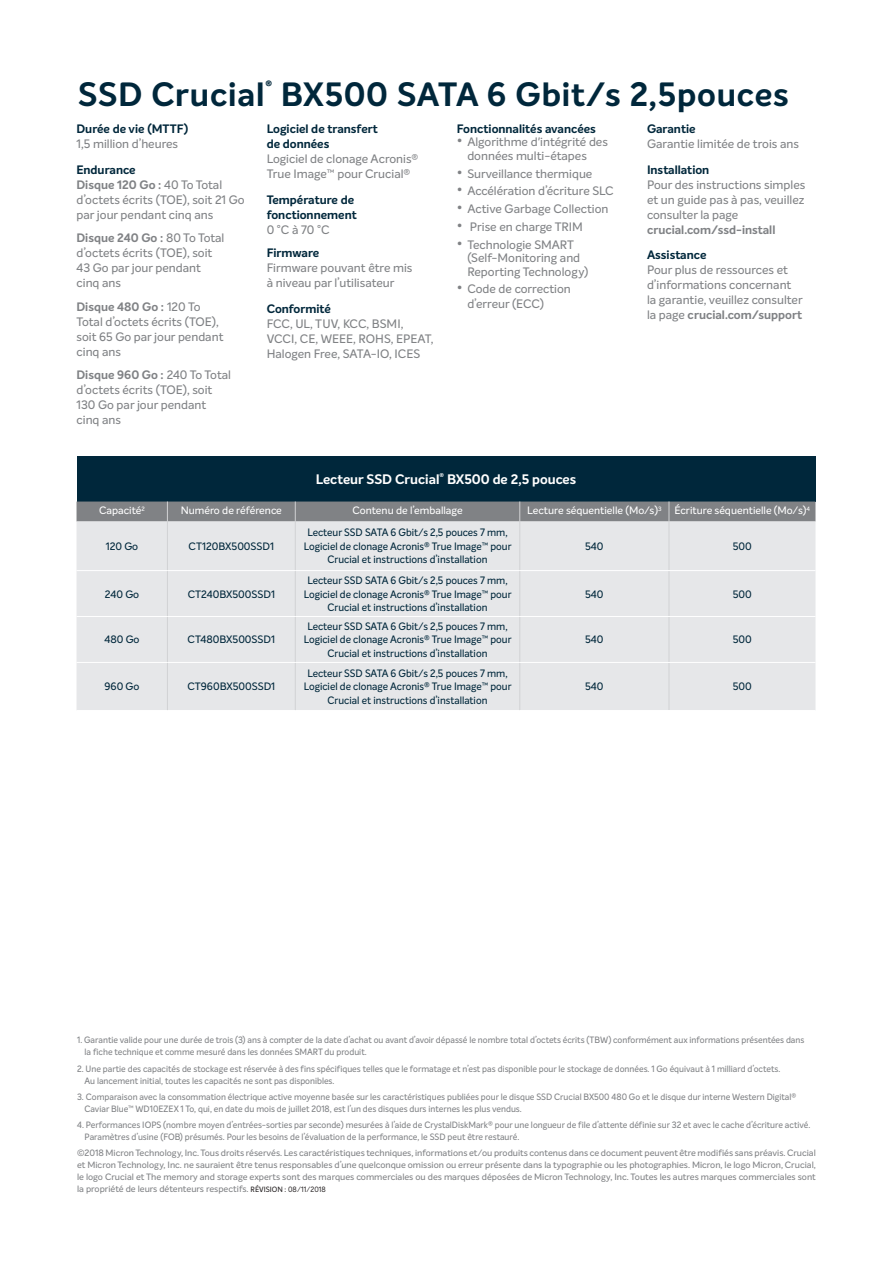
<style>
.page{position:relative;width:893px;height:1263px;background:#fff}
.page>*{position:absolute;margin:0;border:0;box-sizing:border-box;transform-origin:0 0}
.t1{font:700 33px "Intelo";letter-spacing:.025em;color:#00273b}
.Table_Header{font:700 13.5px "Intelo Alt";color:#fff}
.t2{font:500 12px/15px "Intelo Alt";color:#808285}
.none{font:700 12px/15px "Intelo Alt";color:#00273b}
.t3{font:800 11.4px "Intelo";color:#00273b}
.none-2{font:500 10.5px/13.5px "Intelo Alt";color:#00273b;text-align:center;scale:.95 1}
.none-3{font:500 10.5px "Intelo Alt";color:#00273b}
.none-4{font:500 10.5px "Intelo Alt";color:#fff}
.Legal{font:500 9px/12px "Intelo Alt";color:#808285;scale:.95 1}
.Legal-2{font:500 9px/12px "Intelo Alt";color:#808285;text-align:justify}
.s1{font-weight:700;color:#00273b}
.s2{font-weight:700}
.s3{font-weight:500;color:#808285}
.s4{font-size:15px}
.s5{font-family:"Intelo";font-size:7.5px;color:#231f20}
.s6{font-family:"Intelo";font-weight:400;font-size:7.5px;color:#231f20}
</style>
<div class="page">
<div style="left:77px;top:456px;width:738px;height:45px;background:#00273b"></div>
<div style="left:77px;top:521px;width:738px;height:189px;background:#e6e7e9"></div>
<div style="left:77px;top:501px;width:738px;height:20px;background:#808285"></div>
<hr style="left:167px;top:521px;width:1px;height:49px;background:#d1d2d4">
<hr style="left:295px;top:521px;width:1px;height:49px;background:#d1d2d4">
<hr style="left:519px;top:521px;width:1px;height:49px;background:#d1d2d4">
<hr style="left:669px;top:521px;width:1px;height:49px;background:#d1d2d4">
<hr style="left:167px;top:571px;width:1px;height:45px;background:#d1d2d4">
<hr style="left:295px;top:571px;width:1px;height:45px;background:#d1d2d4">
<hr style="left:519px;top:571px;width:1px;height:45px;background:#d1d2d4">
<hr style="left:669px;top:571px;width:1px;height:45px;background:#d1d2d4">
<hr style="left:167px;top:617px;width:1px;height:45px;background:#d1d2d4">
<hr style="left:295px;top:617px;width:1px;height:45px;background:#d1d2d4">
<hr style="left:519px;top:617px;width:1px;height:45px;background:#d1d2d4">
<hr style="left:669px;top:617px;width:1px;height:45px;background:#d1d2d4">
<hr style="left:167px;top:663px;width:1px;height:47px;background:#d1d2d4">
<hr style="left:295px;top:663px;width:1px;height:47px;background:#d1d2d4">
<hr style="left:519px;top:663px;width:1px;height:47px;background:#d1d2d4">
<hr style="left:669px;top:663px;width:1px;height:47px;background:#d1d2d4">
<hr style="left:77px;top:570px;width:90px;height:1px;background:#fff">
<hr style="left:167px;top:570px;width:128px;height:1px;background:#fff">
<hr style="left:295px;top:570px;width:225px;height:1px;background:#fff">
<hr style="left:520px;top:570px;width:149px;height:1px;background:#fff">
<hr style="left:669px;top:570px;width:146px;height:1px;background:#fff">
<hr style="left:77px;top:616px;width:90px;height:1px;background:#fff">
<hr style="left:167px;top:616px;width:128px;height:1px;background:#fff">
<hr style="left:295px;top:616px;width:225px;height:1px;background:#fff">
<hr style="left:520px;top:616px;width:149px;height:1px;background:#fff">
<hr style="left:669px;top:616px;width:146px;height:1px;background:#fff">
<hr style="left:77px;top:662px;width:90px;height:1px;background:#fff">
<hr style="left:167px;top:662px;width:128px;height:1px;background:#fff">
<hr style="left:295px;top:662px;width:225px;height:1px;background:#fff">
<hr style="left:520px;top:662px;width:149px;height:1px;background:#fff">
<hr style="left:669px;top:662px;width:146px;height:1px;background:#fff">
<p class="t1" style="left:78px;top:74px;width:188px">SSD Crucial</p>
<p class="t3" style="left:266px;top:78px;width:8px">®</p>
<p class="t1" style="left:281px;top:74px;width:510px">BX500 SATA 6 Gbit/s 2,5pouces</p>
<p class="t2" style="left:77px;top:121px;width:113px"><span class="s1">Durée de vie (MTTF)<br></span>1,5 million d’heures</p>
<p class="t2" style="left:77px;top:162px;width:170px"><span class="s1">Endurance<br></span><span class="s2">Disque 120 Go :</span> 40 To Total d’octets écrits (TOE), soit 21 Go par jour pendant cinq ans</p>
<p class="t2" style="left:77px;top:230px;width:149px"><span class="s2">Disque 240 Go :</span> 80 To Total d’octets écrits (TOE), soit<br>43 Go par jour pendant cinq ans</p>
<p class="t2" style="left:77px;top:299px;width:148px"><span class="s2">Disque 480 Go :</span> 120 To<br>Total d’octets écrits (TOE), soit 65 Go par jour pendant cinq ans</p>
<p class="t2" style="left:77px;top:367px;width:156px"><span class="s2">Disque 960 Go :</span> 240 To Total d’octets écrits (TOE), soit<br>130 Go par jour pendant cinq ans</p>
<p class="t2" style="left:267px;top:121px;width:153px"><span class="s1">Logiciel de transfert<br>de données<br></span>Logiciel de clonage Acronis®<br>True Image™ pour Crucial®</p>
<p class="none" style="left:267px;top:192px;width:92px">Température de fonctionnement<br><span class="s3">0 °C à 70 °C</span></p>
<p class="t2" style="left:267px;top:246px;width:147px"><span class="s1">Firmware<br></span>Firmware pouvant être mis à niveau par l’utilisateur</p>
<p class="t2" style="left:267px;top:301px;width:168px"><span class="s1">Conformité<br></span>FCC, UL, TUV, KCC, BSMI,<br>VCCI, CE, WEEE, ROHS, EPEAT,<br>Halogen Free, SATA-IO, ICES</p>
<p class="none" style="left:457px;top:121px;width:141px">Fonctionnalités avancées</p>
<p class="t2" style="left:467px;top:135px;width:142px;line-height:13.5px;text-indent:-10px"><span class="s4">•</span> Algorithme d'intégrité des données multi-étapes</p>
<p class="t2" style="left:457px;top:166px;width:137px"><span class="s4">•</span> Surveillance thermique</p>
<p class="t2" style="left:457px;top:184px;width:158px"><span class="s4">•</span> Accélération d’écriture SLC</p>
<p class="t2" style="left:457px;top:201px;width:153px"><span class="s4">•</span> Active Garbage Collection</p>
<p class="t2" style="left:457px;top:219px;width:128px"><span class="s4">•</span> Prise en charge TRIM</p>
<p class="t2" style="left:467px;top:238px;width:123px;line-height:13.5px;text-indent:-10px"><span class="s4">•</span> Technologie SMART (Self-Monitoring and<br>Reporting Technology)</p>
<p class="t2" style="left:467px;top:282px;width:105px;text-indent:-10px"><span class="s4">•</span> Code de correction d’erreur (ECC)</p>
<p class="Table_Header" style="left:316px;top:471px;width:262px">Lecteur SSD Crucial<sup>®</sup> BX500 de 2,5 pouces</p>
<p class="t2" style="left:647px;top:121px;width:153px"><span class="s1">Garantie<br></span>Garantie limitée de trois ans</p>
<p class="t2" style="left:647px;top:162px;width:160px"><span class="s1">Installation<br></span>Pour des instructions simples et un guide pas à pas, veuillez consulter la page <span class="s2">crucial.com/ssd-install</span></p>
<p class="t2" style="left:647px;top:248px;width:157px"><span class="s1">Assistance<br></span>Pour plus de ressources et d’informations concernant la garantie, veuillez consulter la page <span class="s2">crucial.com/support</span></p>
<p class="none-4" style="left:99px;top:504px;width:47px">Capacité<sup>2</sup></p>
<p class="none-4" style="left:181px;top:504px;width:103px">Numéro de référence</p>
<p class="none-4" style="left:352px;top:504px;width:112px">Contenu de l’emballage</p>
<p class="none-4" style="left:527px;top:504px;width:136px">Lecture séquentielle (Mo/s)<sup>3</sup></p>
<p class="none-4" style="left:674px;top:504px;width:137px">Écriture séquentielle (Mo/s)<sup>4</sup></p>
<p class="none-3" style="left:106px;top:540px;width:34px">120 Go</p>
<p class="none-3" style="left:189px;top:540px;width:87px">CT120BX500SSD1</p>
<p class="none-2" style="left:307px;top:526px;width:212px">Lecteur SSD SATA 6 Gbit/s 2,5 pouces 7 mm,</p>
<p class="none-2" style="left:304px;top:539px;width:220px">Logiciel de clonage Acronis® True Image™ pour<br>Crucial et instructions d’installation</p>
<p class="none-3" style="left:585px;top:540px;width:20px">540</p>
<p class="none-3" style="left:733px;top:540px;width:20px">500</p>
<p class="none-3" style="left:105px;top:587px;width:36px">240 Go</p>
<p class="none-3" style="left:188px;top:587px;width:89px">CT240BX500SSD1</p>
<p class="none-3" style="left:104px;top:633px;width:37px">480 Go</p>
<p class="none-3" style="left:188px;top:633px;width:89px">CT480BX500SSD1</p>
<p class="none-3" style="left:105px;top:680px;width:36px">960 Go</p>
<p class="none-3" style="left:187px;top:680px;width:89px">CT960BX500SSD1</p>
<p class="none-2" style="left:307px;top:574px;width:212px">Lecteur SSD SATA 6 Gbit/s 2,5 pouces 7 mm,</p>
<p class="none-2" style="left:304px;top:587px;width:220px">Logiciel de clonage Acronis® True Image™ pour<br>Crucial et instructions d’installation</p>
<p class="none-3" style="left:585px;top:587px;width:20px">540</p>
<p class="none-3" style="left:733px;top:587px;width:20px">500</p>
<p class="none-2" style="left:307px;top:619px;width:212px">Lecteur SSD SATA 6 Gbit/s 2,5 pouces 7 mm,</p>
<p class="none-2" style="left:304px;top:633px;width:220px">Logiciel de clonage Acronis® True Image™ pour<br>Crucial et instructions d’installation</p>
<p class="none-3" style="left:585px;top:633px;width:20px">540</p>
<p class="none-3" style="left:733px;top:633px;width:20px">500</p>
<p class="none-2" style="left:307px;top:666px;width:212px">Lecteur SSD SATA 6 Gbit/s 2,5 pouces 7 mm,</p>
<p class="none-2" style="left:304px;top:680px;width:220px">Logiciel de clonage Acronis® True Image™ pour<br>Crucial et instructions d’installation</p>
<p class="none-3" style="left:585px;top:680px;width:20px">540</p>
<p class="none-3" style="left:733px;top:680px;width:20px">500</p>
<p class="Legal" style="left:85px;top:1034px;width:759px;text-indent:-8px">1. Garantie valide pour une durée de trois (3) ans à compter de la date d’achat ou avant d’avoir dépassé le nombre total d’octets écrits (TBW) conformément aux informations présentées dans la fiche technique et comme mesuré dans les données SMART du produit.</p>
<p class="Legal" style="left:85px;top:1062px;width:734px;text-indent:-8px">2. Une partie des capacités de stockage est réservée à des fins spécifiques telles que le formatage et n’est pas disponible pour le stockage de données. 1 Go équivaut à 1 milliard d’octets.<br>Au lancement initial, toutes les capacités ne sont pas disponibles.</p>
<p class="Legal" style="left:85px;top:1091px;width:751px;text-indent:-8px">3. Comparaison avec la consommation électrique active moyenne basée sur les caractéristiques publiées pour le disque SSD Crucial BX500 480 Go et le disque dur interne Western Digital®<br>Caviar Blue™ WD10EZEX 1 To, qui, en date du mois de juillet 2018, est l’un des disques durs internes les plus vendus.</p>
<p class="Legal" style="left:85px;top:1119px;width:765px;text-indent:-8px">4. Performances IOPS (nombre moyen d’entrées-sorties par seconde) mesurées à l’aide de CrystalDiskMark® pour une longueur de file d’attente définie sur 32 et avec le cache d’écriture activé.<br>Paramètres d’usine (FOB) présumés. Pour les besoins de l’évaluation de la performance, le SSD peut être restauré.</p>
<p class="Legal-2" style="left:77px;top:1147px;width:740px">©2018 MicronTechnology, Inc. Tous droits réservés. Les caractéristiques techniques, informations et/ou produits contenus dans ce document peuvent être modifiés sans préavis. Crucial et Micron Technology, Inc. ne sauraient être tenus responsables d’une quelconque omission ou erreur présente dans la typographie ou les photographies. Micron, le logo Micron, Crucial, le logo Crucial et The memory and storage experts sont des marques commerciales ou des marques déposées de Micron Technology, Inc. Toutes les autres marques commerciales sont la propriété de leurs détenteurs respectifs. <span class="s5">RÉVISION :</span> <span class="s6">08/11/2018</span></p>
</div>
